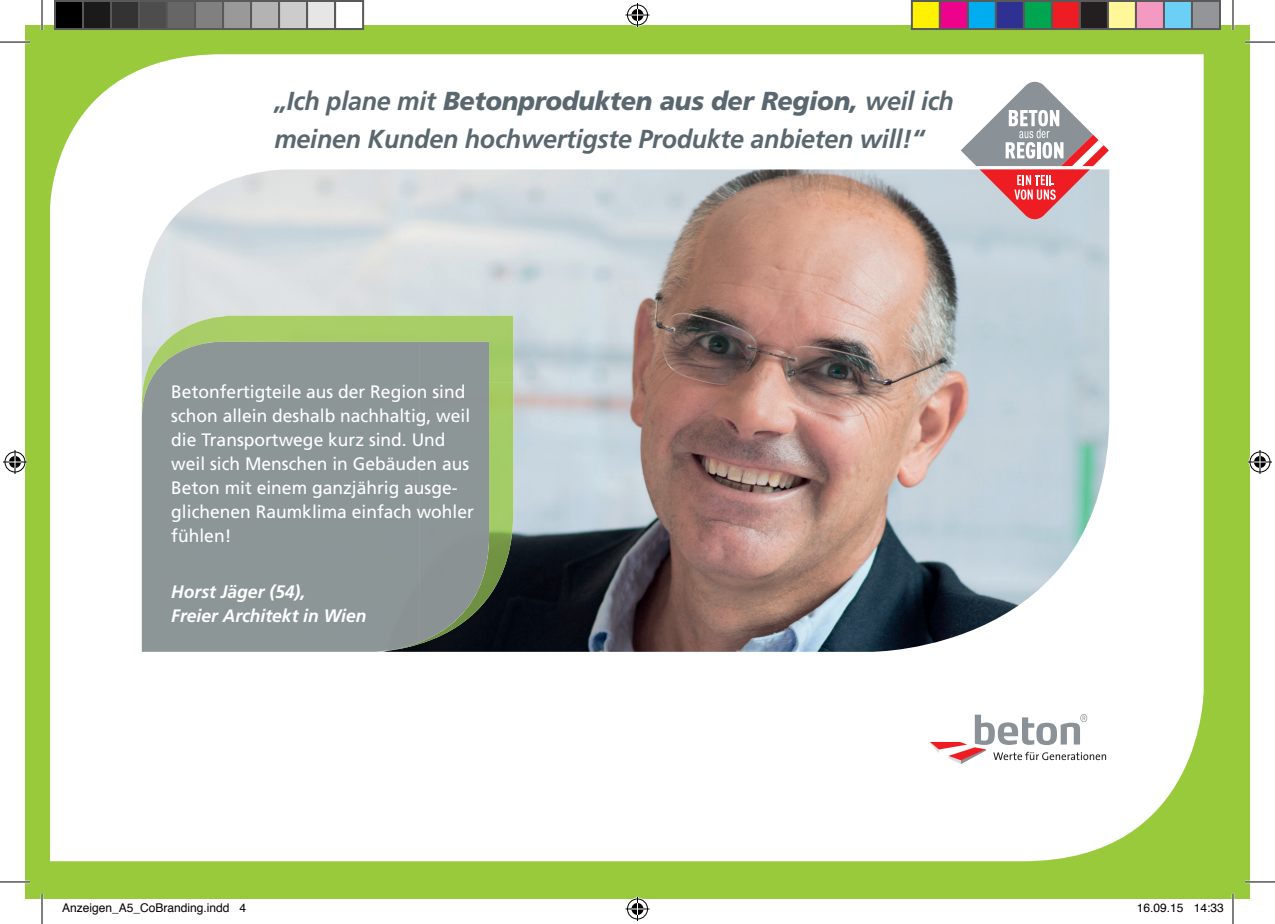
<style>
.page{position:relative;width:1275px;height:924px;background:#fff}
.page>*{position:absolute;margin:0;border:0;box-sizing:border-box;transform-origin:0 0}
.t1{font:italic 700 26px/38px "Frutiger";letter-spacing:-.01em;color:#5a676e}
.t2{font:18px/24px "Frutiger";color:#fff}
.t3{font:italic 700 18px/24px "Frutiger";color:#fff}
.t4{font:12px "Helvetica";color:#000}
.s1{font-weight:900}
</style>
<div class="page">
<div style="left:25px;top:25px;width:1225px;height:873px;background:#99ca3b"></div>
<div style="left:50px;top:54px;width:1154px;height:806px;background:#fff"></div>
<img style="left:142px;top:169px;width:967px;height:482px">
<img style="left:144px;top:315px;width:369px;height:67px">
<img style="left:489px;top:382px;width:24px;height:248px">
<img style="left:420px;top:642px;width:32px;height:9px">
<div style="left:142px;top:341px;width:278px;height:310px;background:#8d9697"></div>
<img style="left:419px;top:341px;width:70px;height:301px">
<svg style="left:960px;top:82px;width:148px;height:137px"></svg>
<svg style="left:930px;top:713px;width:176px;height:50px"></svg>
<hr style="left:0;top:41px;width:30px;height:2px;background:#fff">
<hr style="left:1245px;top:41px;width:30px;height:2px;background:#fff">
<hr style="left:0;top:880px;width:30px;height:2px;background:#fff">
<hr style="left:1245px;top:880px;width:30px;height:2px;background:#fff">
<hr style="left:41px;top:0;width:2px;height:30px;background:#fff">
<hr style="left:41px;top:893px;width:2px;height:30px;background:#fff">
<hr style="left:1231px;top:0;width:3px;height:30px;background:#fff">
<hr style="left:1231px;top:893px;width:3px;height:30px;background:#fff">
<hr style="left:0;top:42px;width:30px;height:1px;background:#000">
<hr style="left:1245px;top:42px;width:30px;height:1px;background:#000">
<hr style="left:0;top:881px;width:30px;height:1px;background:#000">
<hr style="left:1245px;top:881px;width:30px;height:1px;background:#000">
<hr style="left:42px;top:0;width:1px;height:30px;background:#000">
<hr style="left:42px;top:893px;width:1px;height:30px;background:#000">
<hr style="left:1232px;top:0;width:1px;height:30px;background:#000">
<hr style="left:1232px;top:893px;width:1px;height:30px;background:#000">
<svg style="left:625px;top:3px;width:24px;height:24px"></svg>
<svg style="left:625px;top:897px;width:24px;height:23px"></svg>
<svg style="left:3px;top:450px;width:24px;height:24px"></svg>
<svg style="left:1248px;top:450px;width:24px;height:24px"></svg>
<div style="left:55px;top:1px;width:28px;height:28px;background:#000"></div>
<div style="left:54px;top:0;width:30px;height:30px;border:2px solid #595959"></div>
<div style="left:83px;top:1px;width:28px;height:28px;background:#1a1a1a"></div>
<div style="left:82px;top:0;width:30px;height:30px;border:2px solid #595959"></div>
<div style="left:111px;top:1px;width:28px;height:28px;background:#333"></div>
<div style="left:110px;top:0;width:30px;height:30px;border:2px solid #595959"></div>
<div style="left:139px;top:1px;width:28px;height:28px;background:#4d4d4d"></div>
<div style="left:138px;top:0;width:30px;height:30px;border:2px solid #595959"></div>
<div style="left:167px;top:1px;width:28px;height:28px;background:#666"></div>
<div style="left:166px;top:0;width:30px;height:30px;border:2px solid #595959"></div>
<div style="left:195px;top:1px;width:28px;height:28px;background:#808080"></div>
<div style="left:194px;top:0;width:30px;height:30px;border:2px solid #595959"></div>
<div style="left:223px;top:1px;width:28px;height:28px;background:#999"></div>
<div style="left:222px;top:0;width:30px;height:30px;border:2px solid #595959"></div>
<div style="left:251px;top:1px;width:28px;height:28px;background:#b3b3b3"></div>
<div style="left:250px;top:0;width:30px;height:30px;border:2px solid #595959"></div>
<div style="left:279px;top:1px;width:28px;height:28px;background:#ccc"></div>
<div style="left:278px;top:0;width:30px;height:30px;border:2px solid #595959"></div>
<div style="left:307px;top:1px;width:28px;height:28px;background:#e6e6e6"></div>
<div style="left:306px;top:0;width:30px;height:30px;border:2px solid #595959"></div>
<div style="left:335px;top:1px;width:28px;height:28px;background:#fff"></div>
<div style="left:334px;top:0;width:30px;height:30px;border:2px solid #595959"></div>
<div style="left:912px;top:1px;width:28px;height:28px;background:#fff101"></div>
<div style="left:911px;top:0;width:30px;height:30px;border:2px solid #595959"></div>
<div style="left:940px;top:1px;width:28px;height:28px;background:#ed028c"></div>
<div style="left:939px;top:0;width:30px;height:30px;border:2px solid #595959"></div>
<div style="left:968px;top:1px;width:28px;height:28px;background:#00aeef"></div>
<div style="left:967px;top:0;width:30px;height:30px;border:2px solid #595959"></div>
<div style="left:996px;top:1px;width:28px;height:28px;background:#2e3092"></div>
<div style="left:995px;top:0;width:30px;height:30px;border:2px solid #595959"></div>
<div style="left:1024px;top:1px;width:28px;height:28px;background:#00a54f"></div>
<div style="left:1023px;top:0;width:30px;height:30px;border:2px solid #595959"></div>
<div style="left:1052px;top:1px;width:28px;height:28px;background:#ee1d23"></div>
<div style="left:1051px;top:0;width:30px;height:30px;border:2px solid #595959"></div>
<div style="left:1080px;top:1px;width:28px;height:28px;background:#231f20"></div>
<div style="left:1079px;top:0;width:30px;height:30px;border:2px solid #595959"></div>
<div style="left:1108px;top:1px;width:28px;height:28px;background:#fff79a"></div>
<div style="left:1107px;top:0;width:30px;height:30px;border:2px solid #595959"></div>
<div style="left:1136px;top:1px;width:28px;height:28px;background:#f499c2"></div>
<div style="left:1135px;top:0;width:30px;height:30px;border:2px solid #595959"></div>
<div style="left:1164px;top:1px;width:28px;height:28px;background:#6bcff6"></div>
<div style="left:1163px;top:0;width:30px;height:30px;border:2px solid #595959"></div>
<div style="left:1192px;top:1px;width:28px;height:28px;background:#939598"></div>
<div style="left:1191px;top:0;width:30px;height:30px;border:2px solid #595959"></div>
<h1 class="t1" style="left:274px;top:82px;width:681px">„Ich plane mit <span class="s1">Betonprodukten aus der Region,</span> weil ich meinen Kunden hochwertigste Produkte anbieten will!“</h1>
<p class="t2" style="left:171px;top:379px;width:304px">Betonfertigteile aus der Region sind schon allein deshalb nachhaltig, weil die Transportwege kurz sind. Und weil sich Menschen in Gebäuden aus<br>Beton mit einem ganzjährig ausge&shy;glichenen Raumklima einfach wohler fühlen!</p>
<p class="t3" style="left:171px;top:579px;width:197px">Horst Jäger (54),<br>Freier Architekt in Wien</p>
<p class="t4" style="left:62px;top:898px;width:186px">Anzeigen_A5_CoBranding.indd 4</p>
<p class="t4" style="left:1137px;top:898px;width:88px">16.09.15 14:33</p>
</div>
